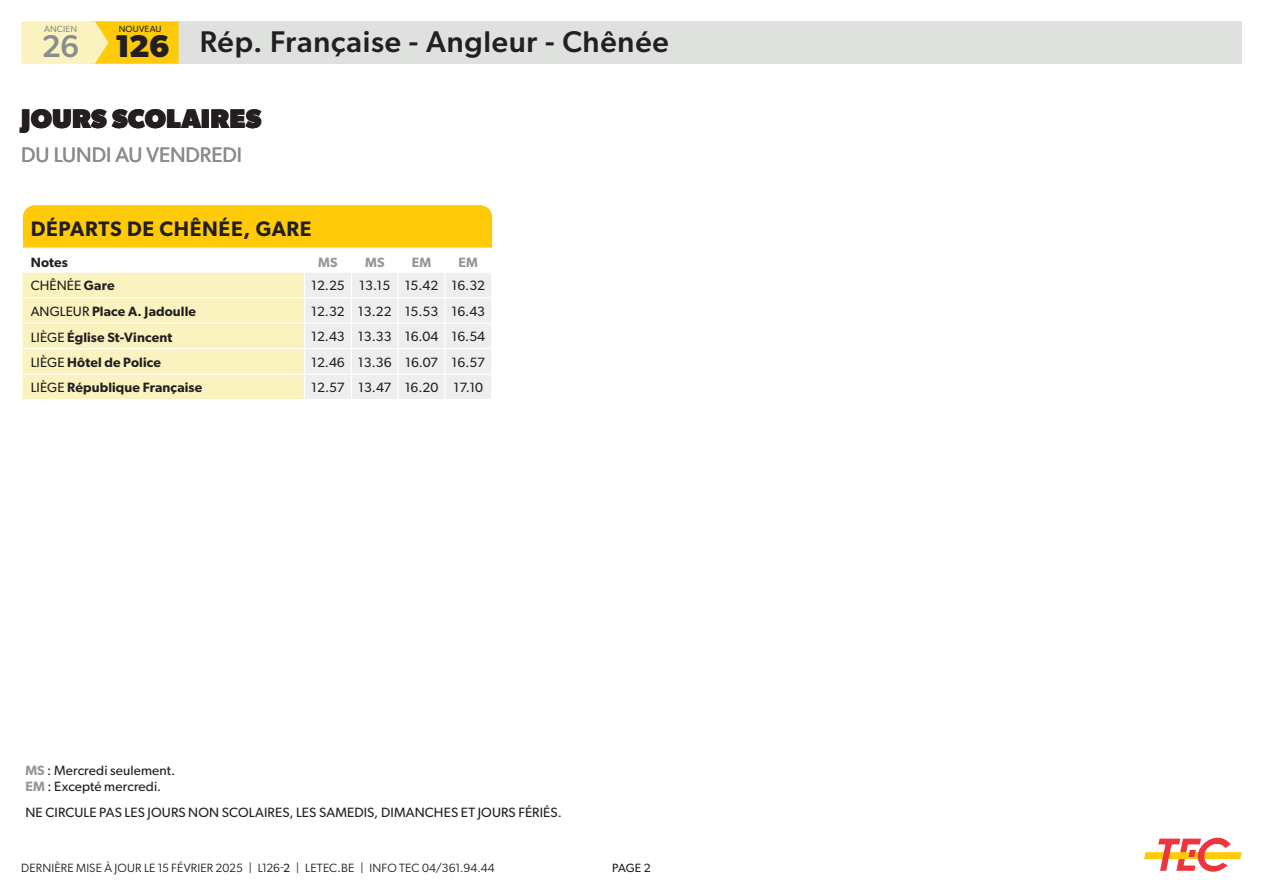
<style>
.page{position:relative;width:1263px;height:893px;background:#fff}
.page>*{position:absolute;margin:0;border:0;box-sizing:border-box;transform-origin:0 0}
.t1{font:700 31.5px "Gibson";color:#231f20}
.t2{font:500 31.5px "Gibson";color:#8a8d8e}
.t3{font:500 30px "Gibson";letter-spacing:.025em;color:#231f20}
.t4{font:800 27px "Gibson";letter-spacing:.005em;color:#231f20}
.t5{font:600 21px "Gibson";letter-spacing:.03em;color:#231f20}
.t6{font:21px "Gibson";color:#8a8d8e}
.t7{font:13.5px "Gibson";letter-spacing:.005em;color:#231f20}
.t8{font:600 13.5px "Gibson";letter-spacing:.01em;color:#231f20}
.t9{font:600 13.5px "Gibson";letter-spacing:.015em;color:#939598}
.t10{font:12px "Gibson";letter-spacing:.01em;color:#231f20}
.t11{font:12px "Gibson";color:#231f20}
.t12{font:9px "Gibson";letter-spacing:.025em;color:#231f20}
.t13{font:9px "Gibson";letter-spacing:.025em;color:#8a8d8e}
.s1{font-weight:600}
.s2{font-weight:400}
.s3{font-weight:600;color:#939598}
.s4{font-style:inherit}
</style>
<div class="page">
<div style="left:179px;top:21px;width:1063px;height:43px;background:#dfe1df"></div>
<div style="left:89px;top:21px;width:90px;height:43px;background:#feca0a"></div>
<svg style="left:21px;top:21px;width:87px;height:43px;background:#fbf0b2"></svg>
<svg style="left:1144px;top:837px;width:98px;height:35px"></svg>
<svg style="left:22px;top:204px;width:471px;height:195px"></svg>
<p class="t13" style="left:44px;top:24px;width:35px">ANCIEN</p>
<p class="t12" style="left:119px;top:24px;width:44px">NOUVEAU</p>
<h1 class="t1" style="left:114px;top:28px;width:57px">126</h1>
<h1 class="t2" style="left:42px;top:27px;width:39px">26</h1>
<h2 class="t3" style="left:200px;top:23px;width:470px">Rép. Française - Angleur - Chênée</h2>
<p class="t4" style="left:21px;top:103px;width:242px">JOURS SCOLAIRES</p>
<p class="t6" style="left:21px;top:142px;width:222px">DU LUNDI AU VENDREDI</p>
<p class="t5" style="left:31px;top:216px;width:282px">DÉPARTS DE CHÊNÉE, GARE</p>
<p class="t8" style="left:31px;top:254px;width:39px">Notes</p>
<p class="t9" style="left:318px;top:254px;width:21px">MS</p>
<p class="t9" style="left:365px;top:254px;width:21px">MS</p>
<p class="t9" style="left:412px;top:254px;width:21px">EM</p>
<p class="t9" style="left:458px;top:254px;width:21px">EM</p>
<p class="t7" style="left:31px;top:278px;width:85px">CHÊNÉE <span class="s1">Gare</span></p>
<p class="t7" style="left:311px;top:278px;width:35px">12.25</p>
<p class="t7" style="left:359px;top:278px;width:32px">13.15</p>
<p class="t7" style="left:405px;top:278px;width:35px">15.42</p>
<p class="t7" style="left:451px;top:278px;width:35px">16.32</p>
<p class="t8" style="left:31px;top:303px;width:167px"><span class="s2">ANGLEUR</span> Place A. Jadoulle</p>
<p class="t7" style="left:311px;top:303px;width:35px">12.32</p>
<p class="t7" style="left:358px;top:303px;width:35px">13.22</p>
<p class="t7" style="left:405px;top:303px;width:35px">15.53</p>
<p class="t7" style="left:451px;top:303px;width:35px">16.43</p>
<p class="t8" style="left:31px;top:329px;width:143px"><span class="s2">LIÈGE</span> Église St-Vincent</p>
<p class="t7" style="left:311px;top:329px;width:35px">12.43</p>
<p class="t7" style="left:358px;top:329px;width:35px">13.33</p>
<p class="t7" style="left:405px;top:329px;width:35px">16.04</p>
<p class="t7" style="left:451px;top:329px;width:35px">16.54</p>
<p class="t8" style="left:31px;top:354px;width:132px"><span class="s2">LIÈGE</span> Hôtel de Police</p>
<p class="t7" style="left:311px;top:354px;width:35px">12.46</p>
<p class="t7" style="left:358px;top:354px;width:35px">13.36</p>
<p class="t7" style="left:405px;top:354px;width:34px">16.07</p>
<p class="t7" style="left:452px;top:354px;width:35px">16.57</p>
<p class="t8" style="left:31px;top:380px;width:173px"><span class="s2">LIÈGE</span> République Française</p>
<p class="t7" style="left:311px;top:380px;width:35px">12.57</p>
<p class="t7" style="left:358px;top:380px;width:35px">13.47</p>
<p class="t7" style="left:405px;top:380px;width:35px">16.20</p>
<p class="t7" style="left:453px;top:380px;width:31px">17.10</p>
<p class="t7" style="left:26px;top:762px;width:151px"><span class="s3">MS</span> : Mercredi seulement.</p>
<p class="t7" style="left:26px;top:778px;width:137px"><span class="s3">EM</span> : Excepté mercredi.</p>
<p class="t7" style="left:26px;top:804px;width:538px">NE CIRCULE PAS LES JOURS NON SCOLAIRES, LES SAMEDIS, DIMANCHES ET JOURS FÉRIÉS.</p>
<p class="t10" style="left:21px;top:859px;width:475px">DERNIÈRE MISE À JOUR LE 15 FÉVRIER 2025 | L126-<span class="s4">2</span> | LETEC.BE | INFO TEC 04/361.94.44</p>
<p class="t11" style="left:612px;top:860px;width:40px">PAGE 2</p>
</div>
